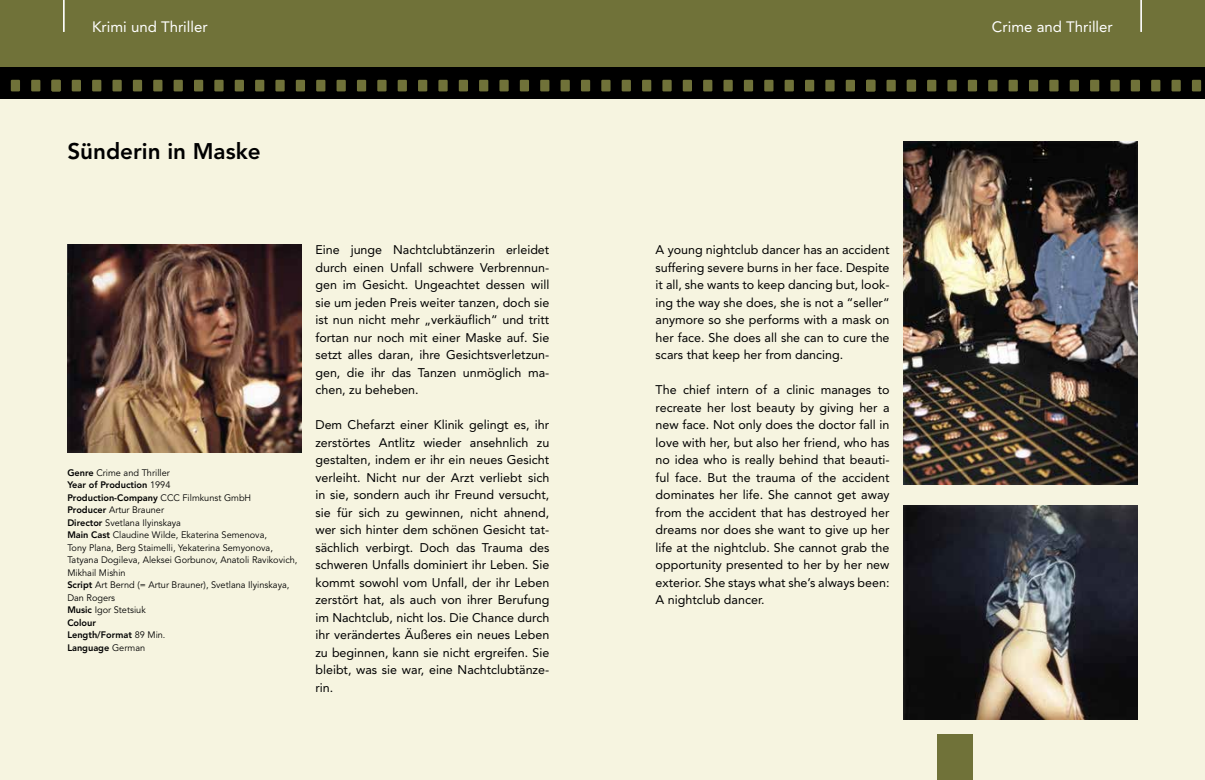
<style>
.page{position:relative;width:1205px;height:780px;background:#fff}
.page>*{position:absolute;margin:0;border:0;box-sizing:border-box;transform-origin:0 0}
.t1{font:800 22.5px "Avenir";color:#000}
.t2{font:15px "Avenir";color:#fff}
.t3{font:12.5px/17.5px "Avenir";color:#000;text-align:justify}
.t4{font:9.38px/12.5px "Avenir LT Pro";color:#000}
.t5{font:800 9.38px/12.5px "Avenir";color:#000}
.s1{font-family:"Avenir";font-weight:800}
.s2{font-family:"Avenir LT Pro";font-weight:400}
</style>
<div class="page">
<div style="left:0;top:99px;width:1205px;height:681px;background:#f6f4e0"></div>
<div style="left:0;top:0;width:1205px;height:67px;background:#707239"></div>
<div style="left:0;top:67px;width:1205px;height:32px;background:#000"></div>
<hr style="left:63px;top:0;width:1px;height:32px;background:#fff">
<hr style="left:1140px;top:0;width:2px;height:32px;background:#fff">
<div style="left:937px;top:733px;width:36px;height:47px;background:#707239"></div>
<div style="left:72px;top:80px;width:9px;height:11px;background:#707239"></div>
<div style="left:92px;top:80px;width:9px;height:11px;background:#707239"></div>
<div style="left:11px;top:80px;width:9px;height:11px;background:#707239"></div>
<div style="left:31px;top:80px;width:9px;height:11px;background:#707239"></div>
<div style="left:52px;top:80px;width:9px;height:11px;background:#707239"></div>
<div style="left:112px;top:80px;width:10px;height:11px;background:#707239"></div>
<div style="left:133px;top:80px;width:9px;height:11px;background:#707239"></div>
<div style="left:153px;top:80px;width:9px;height:11px;background:#707239"></div>
<div style="left:174px;top:80px;width:9px;height:11px;background:#707239"></div>
<div style="left:194px;top:80px;width:9px;height:11px;background:#707239"></div>
<div style="left:214px;top:80px;width:10px;height:11px;background:#707239"></div>
<div style="left:235px;top:80px;width:9px;height:11px;background:#707239"></div>
<div style="left:255px;top:80px;width:9px;height:11px;background:#707239"></div>
<div style="left:275px;top:80px;width:10px;height:11px;background:#707239"></div>
<div style="left:296px;top:80px;width:9px;height:11px;background:#707239"></div>
<div style="left:316px;top:80px;width:9px;height:11px;background:#707239"></div>
<div style="left:336px;top:80px;width:10px;height:11px;background:#707239"></div>
<div style="left:357px;top:80px;width:9px;height:11px;background:#707239"></div>
<div style="left:377px;top:80px;width:9px;height:11px;background:#707239"></div>
<div style="left:398px;top:80px;width:9px;height:11px;background:#707239"></div>
<div style="left:418px;top:80px;width:9px;height:11px;background:#707239"></div>
<div style="left:438px;top:80px;width:10px;height:11px;background:#707239"></div>
<div style="left:459px;top:80px;width:9px;height:11px;background:#707239"></div>
<div style="left:927px;top:80px;width:9px;height:11px;background:#707239"></div>
<div style="left:947px;top:80px;width:9px;height:11px;background:#707239"></div>
<div style="left:886px;top:80px;width:10px;height:11px;background:#707239"></div>
<div style="left:907px;top:80px;width:9px;height:11px;background:#707239"></div>
<div style="left:968px;top:80px;width:9px;height:11px;background:#707239"></div>
<div style="left:988px;top:80px;width:9px;height:11px;background:#707239"></div>
<div style="left:1008px;top:80px;width:10px;height:11px;background:#707239"></div>
<div style="left:1029px;top:80px;width:9px;height:11px;background:#707239"></div>
<div style="left:1049px;top:80px;width:9px;height:11px;background:#707239"></div>
<div style="left:1069px;top:80px;width:10px;height:11px;background:#707239"></div>
<div style="left:1090px;top:80px;width:9px;height:11px;background:#707239"></div>
<div style="left:1110px;top:80px;width:9px;height:11px;background:#707239"></div>
<div style="left:1131px;top:80px;width:9px;height:11px;background:#707239"></div>
<div style="left:1151px;top:80px;width:9px;height:11px;background:#707239"></div>
<div style="left:1171px;top:80px;width:10px;height:11px;background:#707239"></div>
<div style="left:1192px;top:80px;width:9px;height:11px;background:#707239"></div>
<div style="left:479px;top:80px;width:9px;height:11px;background:#707239"></div>
<div style="left:499px;top:80px;width:10px;height:11px;background:#707239"></div>
<div style="left:520px;top:80px;width:9px;height:11px;background:#707239"></div>
<div style="left:540px;top:80px;width:9px;height:11px;background:#707239"></div>
<div style="left:560px;top:80px;width:10px;height:11px;background:#707239"></div>
<div style="left:581px;top:80px;width:9px;height:11px;background:#707239"></div>
<div style="left:601px;top:80px;width:9px;height:11px;background:#707239"></div>
<div style="left:622px;top:80px;width:9px;height:11px;background:#707239"></div>
<div style="left:642px;top:80px;width:9px;height:11px;background:#707239"></div>
<div style="left:662px;top:80px;width:10px;height:11px;background:#707239"></div>
<div style="left:683px;top:80px;width:9px;height:11px;background:#707239"></div>
<div style="left:703px;top:80px;width:9px;height:11px;background:#707239"></div>
<div style="left:723px;top:80px;width:10px;height:11px;background:#707239"></div>
<div style="left:744px;top:80px;width:9px;height:11px;background:#707239"></div>
<div style="left:764px;top:80px;width:9px;height:11px;background:#707239"></div>
<div style="left:784px;top:80px;width:10px;height:11px;background:#707239"></div>
<div style="left:805px;top:80px;width:9px;height:11px;background:#707239"></div>
<div style="left:825px;top:80px;width:9px;height:11px;background:#707239"></div>
<div style="left:846px;top:80px;width:9px;height:11px;background:#707239"></div>
<div style="left:866px;top:80px;width:9px;height:11px;background:#707239"></div>
<img style="left:67px;top:244px;width:234px;height:208px">
<img style="left:904px;top:142px;width:233px;height:342px">
<img style="left:904px;top:505px;width:233px;height:214px">
<p class="t2" style="left:92px;top:18px;width:117px">Krimi und Thriller</p>
<p class="t2" style="left:992px;top:18px;width:122px">Crime and Thriller</p>
<h1 class="t1" style="left:67px;top:138px;width:195px">Sünderin in Maske</h1>
<p class="t4" style="left:67px;top:466px;width:104px"><span class="s1">Genre</span> Crime and Thriller</p>
<p class="t5" style="left:67px;top:478px;width:185px">Year of Production <span class="s2">1994<br></span>Production-Company <span class="s2">CCC Filmkunst GmbH</span></p>
<p class="t4" style="left:67px;top:504px;width:232px"><span class="s1">Producer</span> Artur Brauner<br><span class="s1">Director</span> Svetlana Ilyinskaya<br><span class="s1">Main Cast</span> Claudine Wilde, Ekaterina Semenova,<br>Tony Plana, Berg Staimelli, Yekaterina Semyonova, Tatyana Dogileva, Aleksei Gorbunov, Anatoli Ravikovich, Mikhail Mishin<br><span class="s1">Script</span> Art Bernd (= Artur Brauner), Svetlana Ilyinskaya, Dan Rogers<br><span class="s1">Music</span> Igor Stetsiuk</p>
<p class="t5" style="left:67px;top:616px;width:100px">Colour<br>Length/Format <span class="s2">89 Min.<br></span>Language <span class="s2">German</span></p>
<p class="t3" style="left:315px;top:241px;width:235px">Eine junge Nachtclubtänzerin erleidet durch einen Unfall schwere Verbrennun&shy;gen im Gesicht. Ungeachtet dessen will sie um jeden Preis weiter tanzen, doch sie ist nun nicht mehr „verkäuflich“ und tritt fortan nur noch mit einer Maske auf. Sie setzt alles daran, ihre Gesichtsverletzun&shy;gen, die ihr das Tanzen unmöglich ma&shy;chen, zu beheben.</p>
<p class="t3" style="left:315px;top:416px;width:235px">Dem Chefarzt einer Klinik gelingt es, ihr zerstörtes Antlitz wieder ansehnlich zu gestalten, indem er ihr ein neues Gesicht verleiht. Nicht nur der Arzt verliebt sich in sie, sondern auch ihr Freund versucht, sie für sich zu gewinnen, nicht ahnend, wer sich hinter dem schönen Gesicht tat&shy;sächlich verbirgt. Doch das Trauma des schweren Unfalls dominiert ihr Leben. Sie kommt sowohl vom Unfall, der ihr Leben zerstört hat, als auch von ihrer Berufung im Nachtclub, nicht los. Die Chance durch ihr verändertes Äußeres ein neues Leben zu beginnen, kann sie nicht ergreifen. Sie bleibt, was sie war, eine Nachtclubtänze&shy;rin.</p>
<p class="t3" style="left:656px;top:241px;width:235px">A young nightclub dancer has an accident suffering severe burns in her face. Despite it all, she wants to keep dancing but, look&shy;ing the way she does, she is not a “seller“ anymore so she performs with a mask on her face. She does all she can to cure the scars that keep her from dancing.</p>
<p class="t3" style="left:656px;top:381px;width:235px">The chief intern of a clinic manages to recreate her lost beauty by giving her a new face. Not only does the doctor fall in love with her, but also her friend, who has no idea who is really behind that beauti&shy;ful face. But the trauma of the accident dominates her life. She cannot get away from the accident that has destroyed her dreams nor does she want to give up her life at the nightclub. She cannot grab the opportunity presented to her by her new exterior. She stays what she’s always been:<br>A nightclub dancer.</p>
</div>
